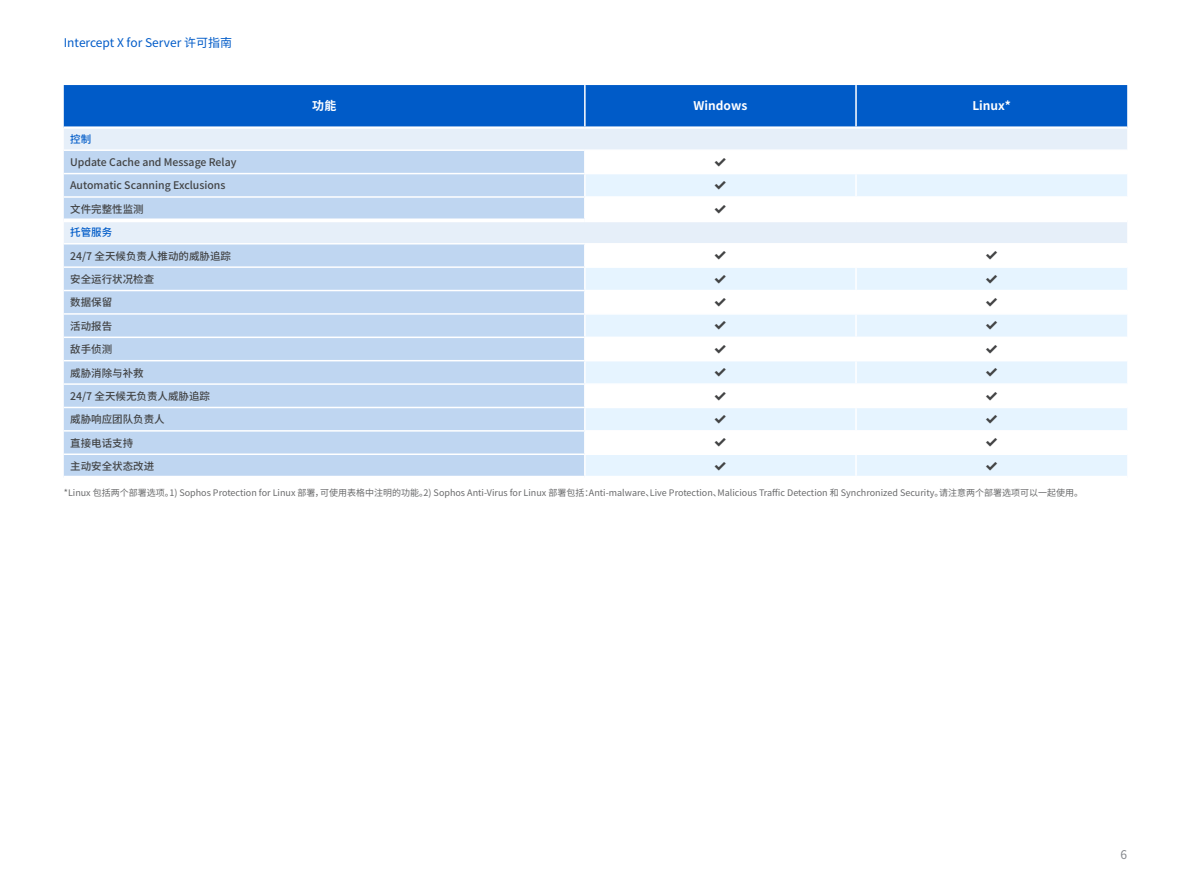
<style>
.page{position:relative;width:1191px;height:893px;background:#fff}
.page>*{position:absolute;margin:0;border:0;box-sizing:border-box;transform-origin:0 0}
.t1{font:12px "Noto Sans CJ Ksc";color:#005bc8}
.Table_Header{font:700 12px "Noto Sans CJ Ktc";color:#fff}
.t2{font:12px "Noto Sans CJ Ksc";color:#83868b}
.Table_Left_Column{font:500 10.5px "Noto Sans CJ Ksc";color:#424344}
.Table_Sub_Header{font:500 10.5px "Noto Sans CJ Ksc";color:#005bc8}
.Note{font:9px "Noto Sans CJ Ksc";color:#696a6b}
</style>
<div class="page">
<div style="left:64px;top:85px;width:1063px;height:41px;background:#005bc8"></div>
<div style="left:64px;top:129px;width:1063px;height:20px;background:#e6eff9"></div>
<svg style="left:64px;top:151px;width:521px;height:325px;background:#c2d8f1"></svg>
<svg style="left:585px;top:174px;width:542px;height:302px;fill:#e6f4ff"></svg>
<hr style="left:64px;top:243px;width:521px;height:1px;background:#fff">
<hr style="left:585px;top:243px;width:271px;height:1px;background:#fff">
<hr style="left:856px;top:243px;width:271px;height:1px;background:#fff">
<svg style="left:64px;top:218px;width:521px;height:4px"></svg>
<hr style="left:856px;top:218px;width:271px;height:4px;background:#fff">
<hr style="left:585px;top:218px;width:271px;height:4px;background:#fff">
<hr style="left:585px;top:196px;width:271px;height:2px;background:#fff">
<hr style="left:585px;top:266px;width:271px;height:2px;background:#fff">
<hr style="left:585px;top:290px;width:271px;height:1px;background:#fff">
<hr style="left:585px;top:313px;width:271px;height:2px;background:#fff">
<hr style="left:585px;top:337px;width:271px;height:1px;background:#fff">
<hr style="left:585px;top:360px;width:271px;height:1px;background:#fff">
<hr style="left:585px;top:383px;width:271px;height:2px;background:#fff">
<hr style="left:585px;top:407px;width:271px;height:1px;background:#fff">
<hr style="left:585px;top:430px;width:271px;height:2px;background:#fff">
<hr style="left:585px;top:453px;width:271px;height:2px;background:#fff">
<hr style="left:584px;top:85px;width:1px;height:41px;background:#fff">
<hr style="left:855px;top:85px;width:1px;height:41px;background:#fff">
<svg style="left:584px;top:151px;width:1px;height:67px"></svg>
<svg style="left:855px;top:174px;width:1px;height:44px"></svg>
<svg style="left:584px;top:244px;width:1px;height:232px"></svg>
<svg style="left:855px;top:244px;width:1px;height:232px"></svg>
<hr style="left:64px;top:173px;width:521px;height:1px;background:#fff">
<hr style="left:64px;top:196px;width:521px;height:2px;background:#fff">
<hr style="left:856px;top:196px;width:271px;height:2px;background:#fff">
<hr style="left:64px;top:266px;width:521px;height:2px;background:#fff">
<hr style="left:856px;top:266px;width:271px;height:2px;background:#fff">
<hr style="left:64px;top:290px;width:521px;height:1px;background:#fff">
<hr style="left:856px;top:290px;width:271px;height:1px;background:#fff">
<hr style="left:64px;top:313px;width:521px;height:2px;background:#fff">
<hr style="left:856px;top:313px;width:271px;height:2px;background:#fff">
<hr style="left:64px;top:337px;width:521px;height:1px;background:#fff">
<hr style="left:856px;top:337px;width:271px;height:1px;background:#fff">
<hr style="left:64px;top:360px;width:521px;height:1px;background:#fff">
<hr style="left:856px;top:360px;width:271px;height:1px;background:#fff">
<hr style="left:64px;top:383px;width:521px;height:2px;background:#fff">
<hr style="left:856px;top:383px;width:271px;height:2px;background:#fff">
<hr style="left:64px;top:407px;width:521px;height:1px;background:#fff">
<hr style="left:856px;top:407px;width:271px;height:1px;background:#fff">
<hr style="left:64px;top:430px;width:521px;height:2px;background:#fff">
<hr style="left:856px;top:430px;width:271px;height:2px;background:#fff">
<hr style="left:64px;top:453px;width:521px;height:2px;background:#fff">
<hr style="left:856px;top:453px;width:271px;height:2px;background:#fff">
<svg style="left:715px;top:181px;width:11px;height:9px"></svg>
<svg style="left:715px;top:204px;width:11px;height:9px"></svg>
<svg style="left:715px;top:251px;width:11px;height:9px"></svg>
<svg style="left:986px;top:251px;width:11px;height:9px"></svg>
<svg style="left:715px;top:274px;width:11px;height:9px"></svg>
<svg style="left:986px;top:274px;width:11px;height:9px"></svg>
<svg style="left:715px;top:298px;width:11px;height:9px"></svg>
<svg style="left:986px;top:298px;width:11px;height:9px"></svg>
<svg style="left:715px;top:321px;width:11px;height:9px"></svg>
<svg style="left:986px;top:321px;width:11px;height:9px"></svg>
<svg style="left:715px;top:345px;width:11px;height:8px"></svg>
<svg style="left:986px;top:345px;width:11px;height:8px"></svg>
<svg style="left:715px;top:368px;width:11px;height:9px"></svg>
<svg style="left:986px;top:368px;width:11px;height:9px"></svg>
<svg style="left:715px;top:391px;width:11px;height:9px"></svg>
<svg style="left:986px;top:391px;width:11px;height:9px"></svg>
<svg style="left:715px;top:415px;width:11px;height:8px"></svg>
<svg style="left:986px;top:415px;width:11px;height:8px"></svg>
<svg style="left:715px;top:438px;width:11px;height:9px"></svg>
<svg style="left:986px;top:438px;width:11px;height:9px"></svg>
<svg style="left:715px;top:462px;width:11px;height:8px"></svg>
<svg style="left:986px;top:462px;width:11px;height:8px"></svg>
<h1 class="t1" style="left:64px;top:36px;width:170px">Intercept X for Server 许可指南</h1>
<p class="Table_Header" style="left:312px;top:99px;width:25px">功能</p>
<p class="Table_Header" style="left:693px;top:99px;width:55px">Windows</p>
<p class="Table_Header" style="left:972px;top:99px;width:40px">Linux*</p>
<p class="Table_Sub_Header" style="left:70px;top:133px;width:22px">控制</p>
<p class="Table_Left_Column" style="left:70px;top:156px;width:168px">Update Cache and Message Relay</p>
<p class="Table_Left_Column" style="left:70px;top:180px;width:157px">Automatic Scanning Exclusions</p>
<p class="Table_Left_Column" style="left:70px;top:203px;width:75px">文件完整性监测</p>
<p class="Table_Sub_Header" style="left:70px;top:226px;width:43px">托管服务</p>
<p class="Table_Left_Column" style="left:70px;top:250px;width:162px">24/7 全天候负责人推动的威胁追踪</p>
<p class="Table_Left_Column" style="left:70px;top:273px;width:85px">安全运行状况检查</p>
<p class="Table_Left_Column" style="left:70px;top:297px;width:43px">数据保留</p>
<p class="Table_Left_Column" style="left:70px;top:320px;width:43px">活动报告</p>
<p class="Table_Left_Column" style="left:70px;top:343px;width:43px">敌手侦测</p>
<p class="Table_Left_Column" style="left:70px;top:367px;width:75px">威胁消除与补救</p>
<p class="Table_Left_Column" style="left:70px;top:390px;width:141px">24/7 全天候无负责人威胁追踪</p>
<p class="Table_Left_Column" style="left:70px;top:414px;width:96px">威胁响应团队负责人</p>
<p class="Table_Left_Column" style="left:70px;top:437px;width:64px">直接电话支持</p>
<p class="Table_Left_Column" style="left:70px;top:460px;width:85px">主动安全状态改进</p>
<p class="Note" style="left:64px;top:487px;width:1020px">*Linux 包括两个部署选项。1) Sophos Protection for Linux 部署，可使用表格中注明的功能。2) Sophos Anti-Virus for Linux 部署包括：Anti-malware、Live Protection、Malicious Traffic Detection 和 Synchronized Security。请注意两个部署选项可以一起使用。</p>
<h1 class="t2" style="left:1120px;top:848px;width:8px">6</h1>
</div>
